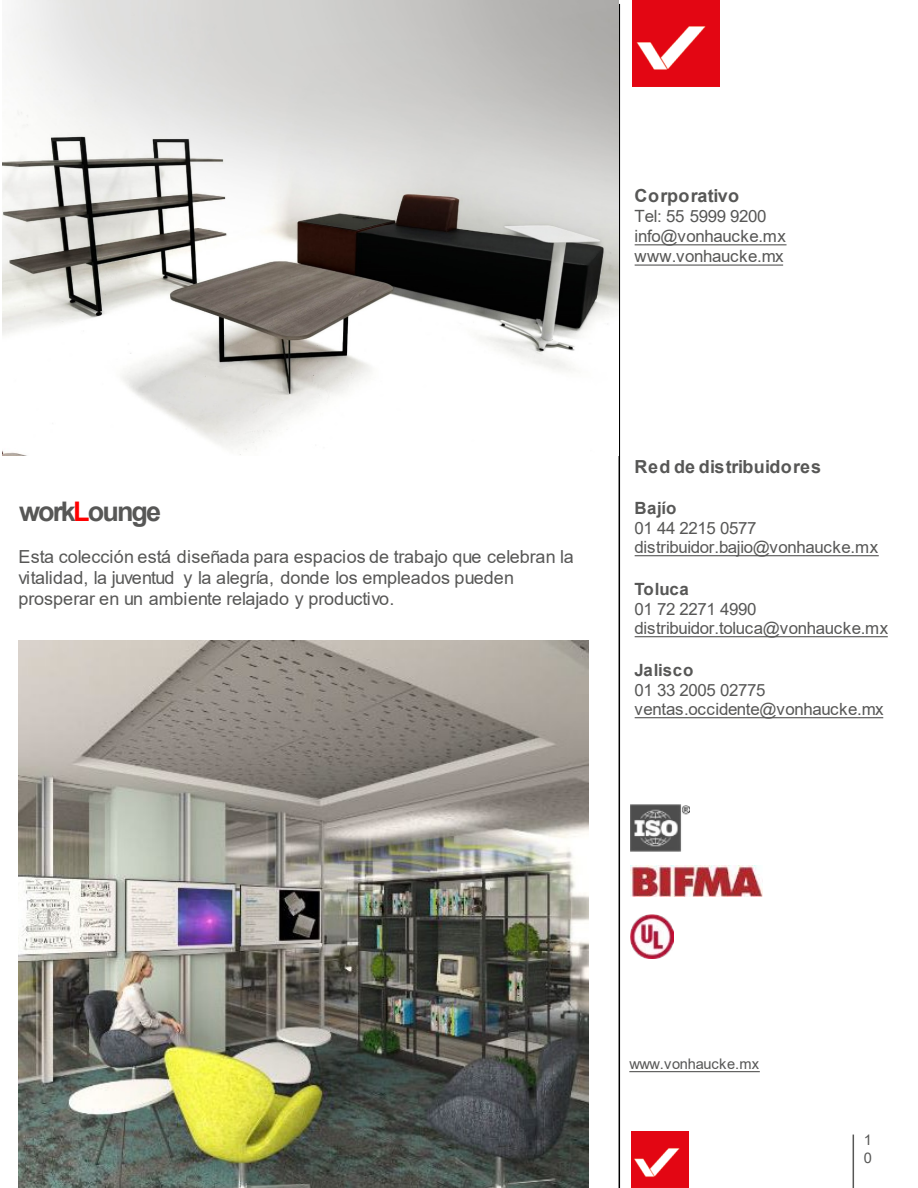
<style>
.page{position:relative;width:918px;height:1188px;background:#fff}
.page>*{position:absolute;margin:0;border:0;box-sizing:border-box;transform-origin:0 0}
.t1{font:700 27px "Arial";letter-spacing:-.07em;color:#575756}
.t2{font:18px/21.3px "Arial";letter-spacing:.005em;color:#575756}
.t3{font:700 18px "Arial";letter-spacing:.015em;color:#575756}
.t4{font:16.8px/20.2px "Arial";letter-spacing:-.025em;color:#575756}
.t5{font:700 16.8px "Arial";letter-spacing:-.01em;color:#575756}
.t6{font:700 16.8px "Arial";letter-spacing:.015em;color:#575756}
.t7{font:14.7px/18px "Arial";letter-spacing:-.02em;color:#575756}
.s1{color:#f00}
</style>
<div class="page">
<hr style="left:853px;top:1135px;width:1px;height:53px;background:#575756">
<svg style="left:635px;top:555px;width:244px;height:1px"></svg>
<svg style="left:635px;top:636px;width:253px;height:1px"></svg>
<svg style="left:635px;top:717px;width:248px;height:1px"></svg>
<svg style="left:635px;top:244px;width:152px;height:1px"></svg>
<svg style="left:635px;top:265px;width:148px;height:1px"></svg>
<img style="left:632px;top:0;width:88px;height:87px">
<hr style="left:619px;top:4px;width:1px;height:1184px;background:#000">
<svg style="left:629px;top:1071px;width:131px;height:1px"></svg>
<img style="left:631px;top:1132px;width:57px;height:56px">
<img style="left:630px;top:865px;width:133px;height:32px">
<img style="left:630px;top:915px;width:44px;height:43px">
<img style="left:630px;top:804px;width:60px;height:48px">
<img style="left:2px;top:0;width:617px;height:456px">
<img style="left:18px;top:640px;width:570px;height:548px">
<p class="t3" style="left:635px;top:183px;width:106px">Corporativo</p>
<p class="t4" style="left:635px;top:206px;width:153px">Tel: 55 5999 9200 info@vonhaucke.mx www.vonhaucke.mx</p>
<p class="t1" style="left:19px;top:493px;width:144px">work<span class="s1">L</span>ounge</p>
<p class="t2" style="left:18px;top:545px;width:557px">Esta colección está diseñada para espacios de trabajo que celebran la vitalidad, la juventud y la alegría, donde los empleados pueden prosperar en un ambiente relajado y productivo.</p>
<p class="t3" style="left:635px;top:454px;width:188px">Red de distribuidores</p>
<p class="t5" style="left:635px;top:496px;width:43px">Bajío</p>
<p class="t4" style="left:635px;top:518px;width:123px">01 44 2215 0577</p>
<p class="t4" style="left:635px;top:537px;width:245px">distribuidor.bajio@vonhaucke.mx</p>
<p class="t5" style="left:635px;top:577px;width:56px">Toluca</p>
<p class="t4" style="left:635px;top:599px;width:123px">01 72 2271 4990</p>
<p class="t4" style="left:635px;top:618px;width:255px">distribuidor.toluca@vonhaucke.mx</p>
<p class="t6" style="left:635px;top:658px;width:60px">Jalisco</p>
<p class="t4" style="left:635px;top:680px;width:132px">01 33 2005 02775</p>
<p class="t4" style="left:635px;top:699px;width:251px">ventas.occidente@vonhaucke.mx</p>
<p class="t7" style="left:629px;top:1055px;width:131px">www.vonhaucke.mx</p>
<p class="t7" style="left:864px;top:1131px;width:10px">1<br>0</p>
</div>
